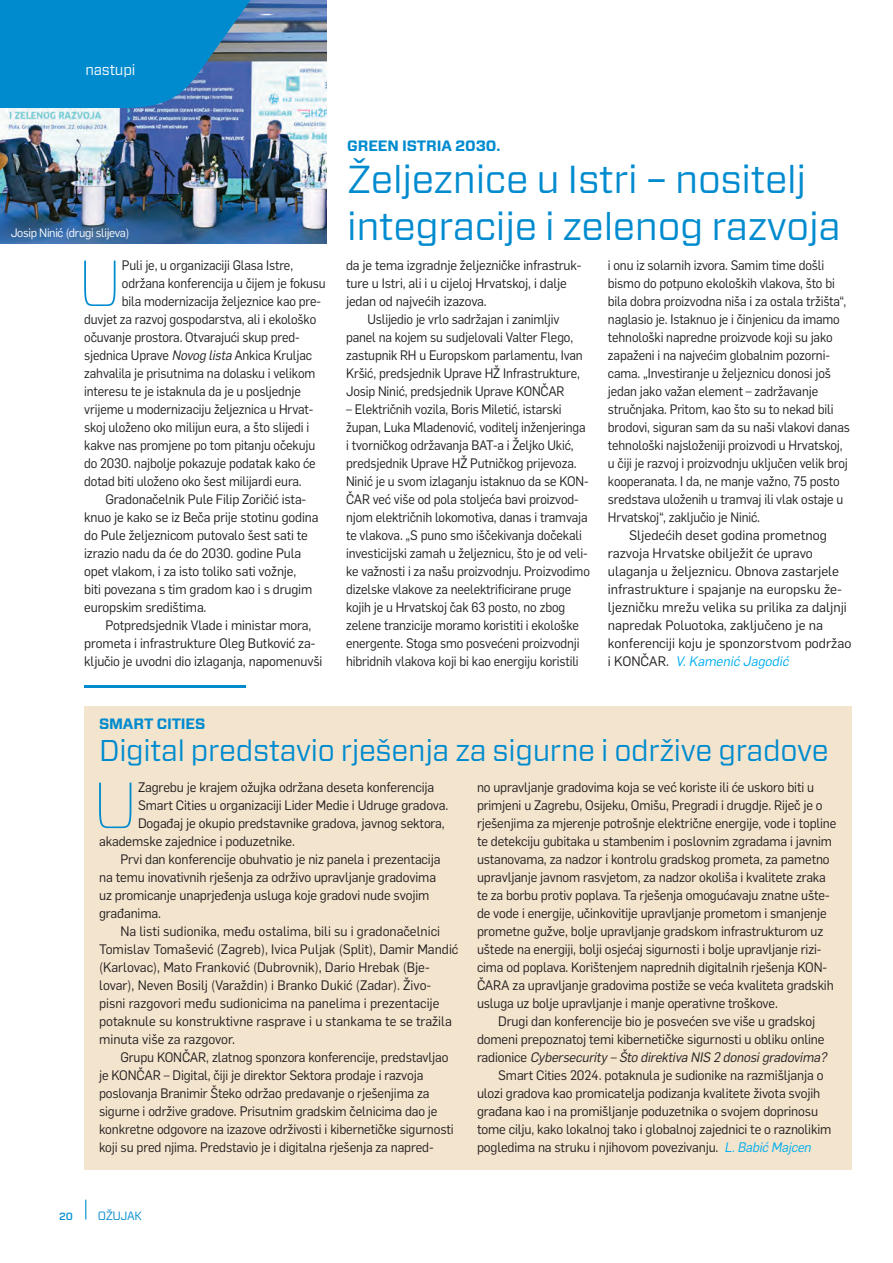
<style>
.page{position:relative;width:893px;height:1263px;background:#fff}
.page>*{position:absolute;margin:0;border:0;box-sizing:border-box;transform-origin:0 0}
.tekst{font:100 64.95px "Forza";color:#008bcf}
.tekst-2{font:100 64.95px "Forza";color:#008bcf;scale:.94 1}
.naslov{font:39px/46.8px "Forza";letter-spacing:-.01em;color:#008bcf}
.naslov-2{font:30px "Forza";letter-spacing:-.01em;color:#008bcf}
.podnaslov_verzal{font:700 15px "Forza";letter-spacing:-.01em;color:#008bcf}
.uvodni_plavi{font:15px "Forza";letter-spacing:-.01em;color:#fff;scale:.96 1}
.tekst-3{font:13.5px/18px "Flama";letter-spacing:-.01em;color:#231f20}
.tekst-4{font:13.5px/18px "Flama";letter-spacing:-.01em;color:#231f20;scale:.94 1}
.tekst-5{font:13.5px/18px "Flama";letter-spacing:-.01em;color:#231f20;scale:.96 1}
.potpis{font:12px "Flama";letter-spacing:-.025em;color:#fff}
.t1{font:12px "Forza";letter-spacing:-.025em;color:#008bcf}
.t2{font:500 10.5px "Forza";color:#008bcf}
.s1{font-style:italic}
.s2{font-style:italic;color:#00aeef}
</style>
<div class="page">
<svg style="left:85px;top:1200px;width:1px;height:19px"></svg>
<img style="left:0;top:0;width:326px;height:244px">
<div style="left:84px;top:706px;width:768px;height:463px;background:#f3e4cd"></div>
<svg style="left:0;top:0;width:260px;height:108px"></svg>
<hr style="left:84px;top:685px;width:162px;height:2px;background:#008bcf">
<p class="uvodni_plavi" style="left:85px;top:60px;width:54px">nastupi</p>
<p class="potpis" style="left:11px;top:224px;width:120px">Josip Ninić (drugi slijeva)</p>
<p class="tekst-2" style="left:77px;top:238px;width:50px">U</p>
<p class="tekst-4" style="left:122px;top:255px;width:184px">Puli je, u organizaciji Glasa Istre,</p>
<p class="tekst-4" style="left:122px;top:273px;width:218px">održana konferencija u čijem je fokusu</p>
<p class="tekst-4" style="left:122px;top:291px;width:213px">bila modernizacija željeznice kao pre-</p>
<p class="tekst-4" style="left:84px;top:309px;width:248px">duvjet za razvoj gospodarstva, ali i ekološko</p>
<p class="tekst-4" style="left:84px;top:327px;width:231px">očuvanje prostora. Otvarajući skup pred-</p>
<p class="tekst-4" style="left:84px;top:345px;width:244px">sjednica Uprave <span class="s1">Novog lista</span> Ankica Kruljac</p>
<p class="tekst-4" style="left:84px;top:363px;width:247px">zahvalila je prisutnima na dolasku i velikom</p>
<p class="tekst-4" style="left:84px;top:381px;width:232px">interesu te je istaknula da je u posljednje</p>
<p class="tekst-4" style="left:84px;top:399px;width:245px">vrijeme u modernizaciju željeznica u Hrvat-</p>
<p class="tekst-4" style="left:84px;top:417px;width:241px">skoj uloženo oko milijun eura, a što slijedi i</p>
<p class="tekst-4" style="left:84px;top:435px;width:247px">kakve nas promjene po tom pitanju očekuju</p>
<p class="tekst-4" style="left:84px;top:453px;width:248px">do 2030. najbolje pokazuje podatak kako će</p>
<p class="tekst-4" style="left:84px;top:471px;width:233px">dotad biti uloženo oko šest milijardi eura.</p>
<p class="tekst-3" style="left:84px;top:489px;width:236px;text-indent:21px">Gradonačelnik Pule Filip Zoričić ista&shy;knuo je kako se iz Beča prije stotinu godina do Pule željeznicom putovalo šest sati te izrazio nadu da će do 2030. godine Pula opet vlakom, i za isto toliko sati vožnje,<br>biti povezana s tim gradom kao i s drugim europskim središtima.</p>
<p class="tekst-3" style="left:84px;top:615px;width:240px;text-indent:21px">Potpredsjednik Vlade i ministar mora, prometa i infrastrukture Oleg Butković za&shy;ključio je uvodni dio izlaganja, napomenuvši</p>
<p class="podnaslov_verzal" style="left:347px;top:135px;width:155px">GREEN ISTRIA 2030.</p>
<p class="naslov" style="left:347px;top:156px;width:495px">Željeznice u Istri – nositelj integracije i zelenog razvoja</p>
<p class="tekst-3" style="left:346px;top:255px;width:237px">da je tema izgradnje željezničke infrastruk&shy;ture u Istri, ali i u cijeloj Hrvatskoj, i dalje jedan od najvećih izazova.</p>
<p class="tekst-4" style="left:346px;top:309px;width:253px;text-indent:21px">Uslijedio je vrlo sadržajan i zanimljiv panel na kojem su sudjelovali Valter Flego, zastupnik RH u Europskom parlamentu, Ivan Kršić, predsjednik Uprave HŽ Infrastrukture, Josip Ninić, predsjednik Uprave KONČAR</p>
<p class="tekst-4" style="left:346px;top:399px;width:261px">– Električnih vozila, Boris Miletić, istarski župan, Luka Mladenović, voditelj inženjeringa i tvorničkog održavanja BAT-a i Željko Ukić, predsjednik Uprave HŽ Putničkog prijevoza.<br>Ninić je u svom izlaganju istaknuo da se KON-ČAR već više od pola stoljeća bavi proizvod&shy;njom električnih lokomotiva, danas i tramvaja te vlakova. „S puno smo iščekivanja dočekali investicijski zamah u željeznicu, što je od veli&shy;ke važnosti i za našu proizvodnju. Proizvodimo dizelske vlakove za neelektrificirane pruge kojih je u Hrvatskoj čak 63 posto, no zbog zelene tranzicije moramo koristiti i ekološke energente. Stoga smo posvećeni proizvodnji hibridnih vlakova koji bi kao energiju koristili</p>
<p class="tekst-4" style="left:608px;top:255px;width:259px">i onu iz solarnih izvora. Samim time došli bismo do potpuno ekoloških vlakova, što bi bila dobra proizvodna niša i za ostala tržišta“, naglasio je. Istaknuo je i činjenicu da imamo tehnološki napredne proizvode koji su jako zapaženi i na najvećim globalnim pozorni&shy;cama. „Investiranje u željeznicu donosi još jedan jako važan element – zadržavanje stručnjaka. Pritom, kao što su to nekad bili brodovi, siguran sam da su naši vlakovi danas tehnološki najsloženiji proizvodi u Hrvatskoj, u čiji je razvoj i proizvodnju uključen velik broj kooperanata. I da, ne manje važno, 75 posto sredstava uloženih u tramvaj ili vlak ostaje u Hrvatskoj“, zaključio je Ninić.</p>
<p class="tekst-3" style="left:608px;top:525px;width:245px;text-indent:21px">Sljedećih deset godina prometnog razvoja Hrvatske obilježit će upravo ulaganja u željeznicu. Obnova zastarjele infrastrukture i spajanje na europsku že&shy;ljezničku mrežu velika su prilika za daljnji napredak Poluotoka, zaključeno je na konferenciji koju je sponzorstvom podržao i KO N Č A R . <span class="s2">V.Kamenić Jagodić</span></p>
<p class="podnaslov_verzal" style="left:99px;top:714px;width:108px">SMART CITIES</p>
<p class="naslov-2" style="left:99px;top:730px;width:731px">Digital predstavio rješenja za sigurne i održive gradove</p>
<p class="tekst" style="left:92px;top:760px;width:48px">U</p>
<p class="tekst-3" style="left:138px;top:777px;width:298px">Zagrebu je krajem ožujka održana deseta konferencija</p>
<p class="tekst-3" style="left:138px;top:795px;width:312px">Smart Cities u organizaciji Lider Medie i Udruge gradova.</p>
<p class="tekst-3" style="left:138px;top:813px;width:308px">Događaj je okupio predstavnike gradova, javnog sektora,</p>
<p class="tekst-3" style="left:99px;top:831px;width:197px">akademske zajednice i poduzetnike.</p>
<p class="tekst-3" style="left:99px;top:849px;width:343px;text-indent:21px">Prvi dan konferencije obuhvatio je niz panela i prezentacija na temu inovativnih rješenja za održivo upravljanje gradovima uz promicanje unaprjeđenja usluga koje gradovi nude svojim građanima.</p>
<p class="tekst-3" style="left:99px;top:921px;width:361px;text-indent:21px">Na listi sudionika, među ostalima, bili su i gradonačelnici Tomislav Tomašević (Zagreb), Ivica Puljak (Split), Damir Mandić (Karlovac), Mato Franković (Dubrovnik), Dario Hrebak (Bje&shy;lovar), Neven Bosilj (Varaždin) i Branko Dukić (Zadar). Živo&shy;pisni razgovori među sudionicima na panelima i prezentacije potaknule su konstruktivne rasprave i u stankama te se tražila minuta više za razgovor.</p>
<p class="tekst-5" style="left:99px;top:1047px;width:371px;text-indent:21px">Grupu KONČAR, zlatnog sponzora konferencije, predstavljao je KONČAR – Digital, čiji je direktor Sektora prodaje i razvoja poslovanja Branimir Šteko održao predavanje o rješenjima za sigurne i održive gradove. Prisutnim gradskim čelnicima dao je konkretne odgovore na izazove održivosti i kibernetičke sigurnosti koji su pred njima. Predstavio je i digitalna rješenja za napred-</p>
<p class="tekst-5" style="left:477px;top:777px;width:376px">no upravljanje gradovima koja se već koriste ili će uskoro biti u primjeni u Zagrebu, Osijeku, Omišu, Pregradi i drugdje. Riječ je o rješenjima za mjerenje potrošnje električne energije, vode i topline te detekciju gubitaka u stambenim i poslovnim zgradama i javnim ustanovama, za nadzor i kontrolu gradskog prometa, za pametno upravljanje javnom rasvjetom, za nadzor okoliša i kvalitete zraka te za borbu protiv poplava. Ta rješenja omogućavaju znatne ušte&shy;de vode i energije, učinkovitije upravljanje prometom i smanjenje prometne gužve, bolje upravljanje gradskom infrastrukturom uz uštede na energiji, bolji osjećaj sigurnosti i bolje upravljanje rizi&shy;cima od poplava. Korištenjem naprednih digitalnih rješenja KON-ČARA za upravljanje gradovima postiže se veća kvaliteta gradskih usluga uz bolje upravljanje i manje operativne troškove.</p>
<p class="tekst-3" style="left:477px;top:1011px;width:354px;text-align:center">Drugi dan konferencije bio je posvećen sve više u gradskoj domeni prepoznatoj temi kibernetičke sigurnosti u obliku online r a d i o n i c e <span class="s1">Cybersecurity – Što direktiva NIS 2 donosigradovima?</span></p>
<p class="tekst-3" style="left:477px;top:1065px;width:356px;text-indent:21px">Smart Cities 2024. potaknula je sudionike na razmišljanja o ulozi gradova kao promicatelja podizanja kvalitete života svojih građana kao i na promišljanje poduzetnika o svojem doprinosu tome cilju, kako lokalnoj tako i globalnoj zajednici te o raznolikim pogledima na struku i njihovom povezivanju. <span class="s2">L.Babić Majcen</span></p>
<p class="t2" style="left:59px;top:1209px;width:15px">20</p>
<p class="t1" style="left:98px;top:1207px;width:46px">OŽUJAK</p>
</div>
